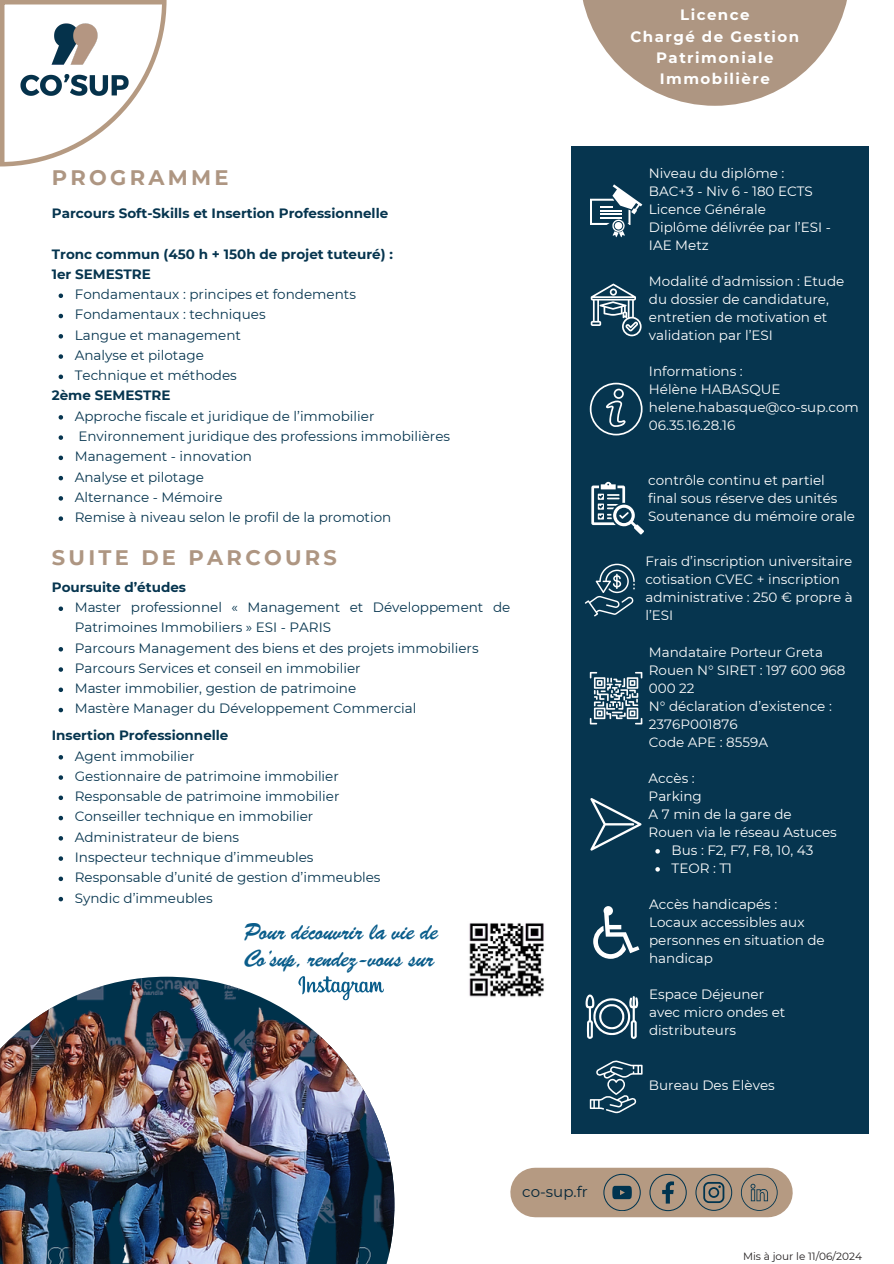
<style>
.page{position:relative;width:894px;height:1264px;background:#fff}
.page>*{position:absolute;margin:0;border:0;box-sizing:border-box;transform-origin:0 0}
.t1{font:24px/27px "Brush Script Opti";color:#0a5d8b}
.t2{font:700 21px "Montserrat";letter-spacing:.155em;color:#ae9682}
.t3{font:700 15px/21.3px "Montserrat";letter-spacing:.095em;color:#fff;text-align:center}
.t4{font:15px "Montserrat";color:#042639}
.t5{font:13.5px/20.2px "Montserrat";color:#06354f}
.t6{font:13.5px/18px "Montserrat";color:#fff}
.t7{font:13.5px/18px "Montserrat";color:#fdfdfd}
.t8{font:700 13.5px/20.2px "Montserrat";color:#06354f}
.t9{font:10.5px "Montserrat";color:#231f20}
</style>
<div class="page">
<svg style="left:0;top:0;width:166px;height:166px"></svg>
<img style="left:10px;top:14px;width:129px;height:92px">
<svg style="left:583px;top:0;width:264px;height:106px;fill:#ae9682"></svg>
<div style="left:570px;top:146px;width:298px;height:987px;background:#06354f"></div>
<svg style="left:589px;top:383px;width:53px;height:52px"></svg>
<svg style="left:590px;top:184px;width:52px;height:53px"></svg>
<svg style="left:590px;top:283px;width:51px;height:53px"></svg>
<div style="left:535px;top:1167px;width:232px;height:50px;background:#b59a82"></div>
<svg style="left:740px;top:1174px;width:37px;height:36px"></svg>
<svg style="left:695px;top:1174px;width:37px;height:36px"></svg>
<svg style="left:649px;top:1173px;width:37px;height:37px"></svg>
<svg style="left:603px;top:1173px;width:37px;height:37px"></svg>
<img style="left:469px;top:923px;width:75px;height:74px">
<img style="left:0;top:976px;width:394px;height:287px">
<svg style="left:59px;top:293px;width:4px;height:5px"></svg>
<svg style="left:59px;top:314px;width:4px;height:4px"></svg>
<svg style="left:59px;top:334px;width:4px;height:4px"></svg>
<svg style="left:59px;top:354px;width:4px;height:5px"></svg>
<svg style="left:59px;top:374px;width:4px;height:5px"></svg>
<svg style="left:59px;top:415px;width:4px;height:4px"></svg>
<svg style="left:59px;top:435px;width:4px;height:5px"></svg>
<svg style="left:59px;top:455px;width:4px;height:5px"></svg>
<svg style="left:59px;top:476px;width:4px;height:4px"></svg>
<svg style="left:59px;top:496px;width:4px;height:4px"></svg>
<svg style="left:59px;top:516px;width:4px;height:5px"></svg>
<svg style="left:589px;top:672px;width:53px;height:52px"></svg>
<svg style="left:590px;top:798px;width:51px;height:52px"></svg>
<svg style="left:655px;top:849px;width:4px;height:4px"></svg>
<svg style="left:655px;top:867px;width:4px;height:4px"></svg>
<svg style="left:593px;top:906px;width:46px;height:52px"></svg>
<svg style="left:585px;top:994px;width:53px;height:45px"></svg>
<svg style="left:589px;top:1060px;width:53px;height:53px"></svg>
<svg style="left:585px;top:563px;width:49px;height:53px"></svg>
<svg style="left:591px;top:482px;width:53px;height:52px"></svg>
<svg style="left:59px;top:606px;width:4px;height:5px"></svg>
<svg style="left:59px;top:647px;width:4px;height:4px"></svg>
<svg style="left:59px;top:667px;width:4px;height:4px"></svg>
<svg style="left:59px;top:687px;width:4px;height:5px"></svg>
<svg style="left:59px;top:707px;width:4px;height:5px"></svg>
<svg style="left:59px;top:755px;width:4px;height:4px"></svg>
<svg style="left:59px;top:775px;width:4px;height:4px"></svg>
<svg style="left:59px;top:795px;width:4px;height:5px"></svg>
<svg style="left:59px;top:815px;width:4px;height:5px"></svg>
<svg style="left:59px;top:836px;width:4px;height:4px"></svg>
<svg style="left:59px;top:856px;width:4px;height:4px"></svg>
<svg style="left:59px;top:876px;width:4px;height:5px"></svg>
<svg style="left:59px;top:896px;width:4px;height:5px"></svg>
<p class="t2" style="left:52px;top:164px;width:178px">PROGRAMME</p>
<h4 class="t8" style="left:52px;top:203px;width:338px">Parcours Soft-Skills et Insertion Professionnelle</h4>
<p class="t8" style="left:52px;top:244px;width:342px">Tronc commun (450 h + 150h de projet tuteuré) :<br>1er SEMESTRE</p>
<h4 class="t5" style="left:75px;top:284px;width:282px">Fondamentaux : principes et fondements</h4>
<p class="t5" style="left:75px;top:304px;width:192px">Fondamentaux : techniques</p>
<h4 class="t5" style="left:75px;top:325px;width:168px">Langue et management</h4>
<p class="t5" style="left:75px;top:345px;width:130px">Analyse et pilotage</p>
<p class="t5" style="left:75px;top:365px;width:163px">Technique et méthodes</p>
<p class="t8" style="left:52px;top:385px;width:120px">2ème SEMESTRE</p>
<h4 class="t5" style="left:75px;top:406px;width:301px">Approche fiscale et juridique de l’immobilier</h4>
<p class="t5" style="left:78px;top:426px;width:373px">Environnement juridique des professions immobilières</p>
<h4 class="t5" style="left:75px;top:446px;width:179px">Management - innovation</h4>
<p class="t5" style="left:75px;top:466px;width:130px">Analyse et pilotage</p>
<h4 class="t5" style="left:75px;top:487px;width:149px">Alternance - Mémoire</h4>
<p class="t5" style="left:75px;top:507px;width:318px">Remise à niveau selon le profil de la promotion</p>
<p class="t2" style="left:52px;top:544px;width:286px">SUITE DE PARCOURS</p>
<p class="t8" style="left:52px;top:577px;width:136px">Poursuite d’études</p>
<p class="t5" style="left:75px;top:597px;width:437px">Master professionnel « Management et Développement de<br>Patrimoines Immobiliers » ESI - PARIS</p>
<p class="t5" style="left:75px;top:637px;width:405px">Parcours Management des biens et des projets immobiliers</p>
<p class="t5" style="left:75px;top:658px;width:287px">Parcours Services et conseil en immobilier</p>
<h3 class="t5" style="left:75px;top:678px;width:283px">Master immobilier, gestion de patrimoine</h3>
<p class="t5" style="left:75px;top:698px;width:343px">Mastère Manager du Développement Commercial</p>
<p class="t8" style="left:52px;top:725px;width:178px">Insertion Professionnelle</p>
<p class="t5" style="left:75px;top:745px;width:121px">Agent immobilier</p>
<p class="t5" style="left:75px;top:766px;width:265px">Gestionnaire de patrimoine immobilier</p>
<p class="t5" style="left:75px;top:786px;width:266px">Responsable de patrimoine immobilier</p>
<p class="t5" style="left:75px;top:806px;width:240px">Conseiller technique en immobilier</p>
<p class="t5" style="left:75px;top:826px;width:166px">Administrateur de biens</p>
<p class="t5" style="left:75px;top:847px;width:240px">Inspecteur technique d’immeubles</p>
<p class="t5" style="left:75px;top:867px;width:307px">Responsable d’unité de gestion d’immeubles</p>
<p class="t5" style="left:75px;top:887px;width:139px">Syndic d’immeubles</p>
<h4 class="t1" style="left:242px;top:920px;width:195px">Pour découvrir la vie de<br>Co’sup, rendez-vous sur</h4>
<p class="t4" style="left:522px;top:1182px;width:67px">co-sup.fr</p>
<h4 class="t3" style="left:630px;top:4px;width:170px">Licence<br>Chargé de Gestion<br>Patrimoniale<br>Immobilière</h4>
<p class="t6" style="left:648px;top:164px;width:183px">Niveau du diplôme :<br>BAC+3 - Niv 6 - 180 ECTS<br>Licence Générale<br>Diplôme délivrée par l’ESI -<br>IAE Metz</p>
<h4 class="t6" style="left:648px;top:272px;width:197px">Modalité d’admission : Etude du dossier de candidature, entretien de motivation et validation par l’ESI</h4>
<h3 class="t7" style="left:648px;top:362px;width:211px">Informations :<br>Hélène HABASQUE helene.habasque@co-sup.com<br>06.35.16.28.16</h3>
<p class="t6" style="left:648px;top:471px;width:208px">contrôle continu et partiel final sous réserve des unités<br>Soutenance du mémoire orale</p>
<p class="t7" style="left:645px;top:552px;width:209px">Frais d’inscription universitaire cotisation CVEC + inscription administrative : 250 € propre à l’ESI</p>
<h3 class="t7" style="left:648px;top:642px;width:198px">Mandataire Porteur Greta<br>Rouen N° SIRET : 197 600 968<br>000 22<br>N° déclaration d’existence :<br>2376P001876<br>Code APE : 8559A</h3>
<p class="t6" style="left:648px;top:768px;width:190px">Accès :<br>Parking<br>A 7 min de la gare de<br>Rouen via le réseau Astuces</p>
<p class="t6" style="left:671px;top:840px;width:143px">Bus : F2, F7, F8, 10, 43</p>
<p class="t6" style="left:671px;top:858px;width:62px">TEOR : T1</p>
<p class="t6" style="left:649px;top:895px;width:177px">Accès handicapés :<br>Locaux accessibles aux personnes en situation de handicap</p>
<p class="t6" style="left:649px;top:985px;width:138px">Espace Déjeuner avec micro ondes et distributeurs</p>
<h3 class="t6" style="left:648px;top:1076px;width:127px">Bureau Des Elèves</h3>
<h3 class="t9" style="left:742px;top:1249px;width:120px">Mis à jour le 11/06/2024</h3>
</div>
